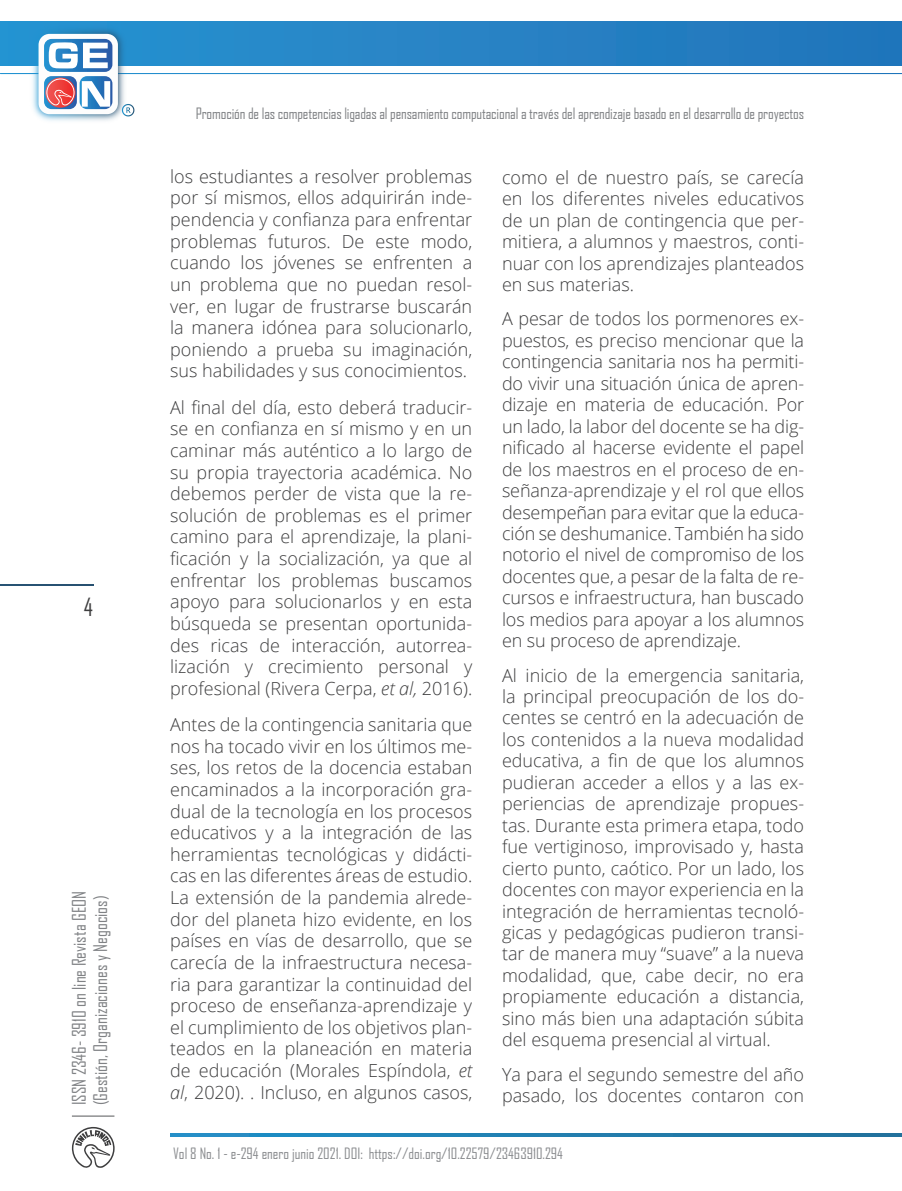
<style>
.page{position:relative;width:902px;height:1191px;background:#fff}
.page>*{position:absolute;margin:0;border:0;box-sizing:border-box;transform-origin:0 0}
.t1{font:24px "Agency FB";color:#3e3e3f}
.Cuerpo_de_Texto{font:300 18px/21.6px "Open Sans";color:#3e3e3f;text-align:justify}
.t2{font:18px/21.6px "Agency FB";color:#808285}
.t3{font:15px "Agency FB";letter-spacing:-.01em;color:#808285}
.t4{font:15px "Agency FB";color:#8b8d90}
.s1{font-style:italic}
</style>
<div class="page">
<div style="left:1px;top:22px;width:900px;height:43px;background:#2781c4"></div>
<img style="left:0;top:21px;width:173px;height:100px">
<div style="left:39px;top:34px;width:79px;height:80px;background:#fdfdfd;border-radius:11px"></div>
<svg style="left:44px;top:39px;width:68px;height:70px"></svg>
<hr style="left:72px;top:1115px;width:42px;height:1px;background:#57585a">
<svg style="left:72px;top:1126px;width:43px;height:42px"></svg>
<svg style="left:170px;top:1133px;width:731px;height:4px;background:#217fb1"></svg>
<hr style="left:0;top:584px;width:93px;height:1px;background:#275172">
<h1 class="t1" style="left:84px;top:592px;width:11px">4</h1>
<p class="t2" style="left:68px;top:1105px;width:216px;rotate:-90deg">ISSN 2346- 3910 on line Revista GEON (Gestión, Organizaciones y Negocios)</p>
<p class="t3" style="left:196px;top:105px;width:609px">Promoción de las competencias ligadas al pensamiento computacional a través del aprendizaje basado en el desarrollo de proyectos</p>
<p class="Cuerpo_de_Texto" style="left:170px;top:165px;width:303px">los estudiantes a resolver problemas por sí mismos, ellos adquirirán inde&shy;pendencia y confianza para enfrentar problemas futuros. De este modo, cuando los jóvenes se enfrenten a un problema que no puedan resol&shy;ver, en lugar de frustrarse buscarán la manera idónea para solucionarlo, poniendo a prueba su imaginación, sus habilidades y sus conocimientos.</p>
<p class="Cuerpo_de_Texto" style="left:170px;top:396px;width:303px">Al final del día, esto deberá traducir&shy;se en confianza en sí mismo y en un caminar más auténtico a lo largo de su propia trayectoria académica. No debemos perder de vista que la re&shy;solución de problemas es el primer camino para el aprendizaje, la plani&shy;ficación y la socialización, ya que al enfrentar los problemas buscamos apoyo para solucionarlos y en esta búsqueda se presentan oportunida&shy;des ricas de interacción, autorrea&shy;lización y crecimiento personal y profesional (Rivera Cerpa, <span class="s1">et al,</span> 2016).</p>
<p class="Cuerpo_de_Texto" style="left:170px;top:713px;width:303px">Antes de la contingencia sanitaria que nos ha tocado vivir en los últimos me&shy;ses, los retos de la docencia estaban encaminados a la incorporación gra&shy;dual de la tecnología en los procesos educativos y a la integración de las herramientas tecnológicas y didácti&shy;cas en las diferentes áreas de estudio.<br>La extensión de la pandemia alrede&shy;dor del planeta hizo evidente, en los países en vías de desarrollo, que se carecía de la infraestructura necesa&shy;ria para garantizar la continuidad del proceso de enseñanza-aprendizaje y el cumplimiento de los objetivos plan&shy;teados en la planeación en materia de educación (Morales Espíndola, <span class="s1">et al</span>, 2020). . Incluso, en algunos casos,</p>
<p class="Cuerpo_de_Texto" style="left:502px;top:166px;width:303px">como el de nuestro país, se carecía en los diferentes niveles educativos de un plan de contingencia que per&shy;mitiera, a alumnos y maestros, conti&shy;nuar con los aprendizajes planteados en sus materias.</p>
<p class="Cuerpo_de_Texto" style="left:502px;top:308px;width:303px">A pesar de todos los pormenores ex&shy;puestos, es preciso mencionar que la contingencia sanitaria nos ha permiti&shy;do vivir una situación única de apren&shy;dizaje en materia de educación. Por un lado, la labor del docente se ha dig&shy;nificado al hacerse evidente el papel de los maestros en el proceso de en&shy;señanza-aprendizaje y el rol que ellos desempeñan para evitar que la educa&shy;ción se deshumanice. También ha sido notorio el nivel de compromiso de los docentes que, a pesar de la falta de re&shy;cursos e infraestructura, han buscado los medios para apoyar a los alumnos en su proceso de aprendizaje.</p>
<p class="Cuerpo_de_Texto" style="left:502px;top:664px;width:303px">Al inicio de la emergencia sanitaria, la principal preocupación de los do&shy;centes se centró en la adecuación de los contenidos a la nueva modalidad educativa, a fin de que los alumnos pudieran acceder a ellos y a las ex&shy;periencias de aprendizaje propues&shy;tas. Durante esta primera etapa, todo fue vertiginoso, improvisado y, hasta cierto punto, caótico. Por un lado, los docentes con mayor experiencia en la integración de herramientas tecnoló&shy;gicas y pedagógicas pudieron transi&shy;tar de manera muy “suave” a la nueva modalidad, que, cabe decir, no era propiamente educación a distancia, sino más bien una adaptación súbita del esquema presencial al virtual.</p>
<p class="Cuerpo_de_Texto" style="left:502px;top:1063px;width:303px">Ya para el segundo semestre del año pasado, los docentes contaron con</p>
<p class="t4" style="left:173px;top:1144px;width:391px">Vol 8 No. 1 - e-294 enero junio 2021. DOI: https://doi.org/10.22579/23463910.294</p>
</div>
